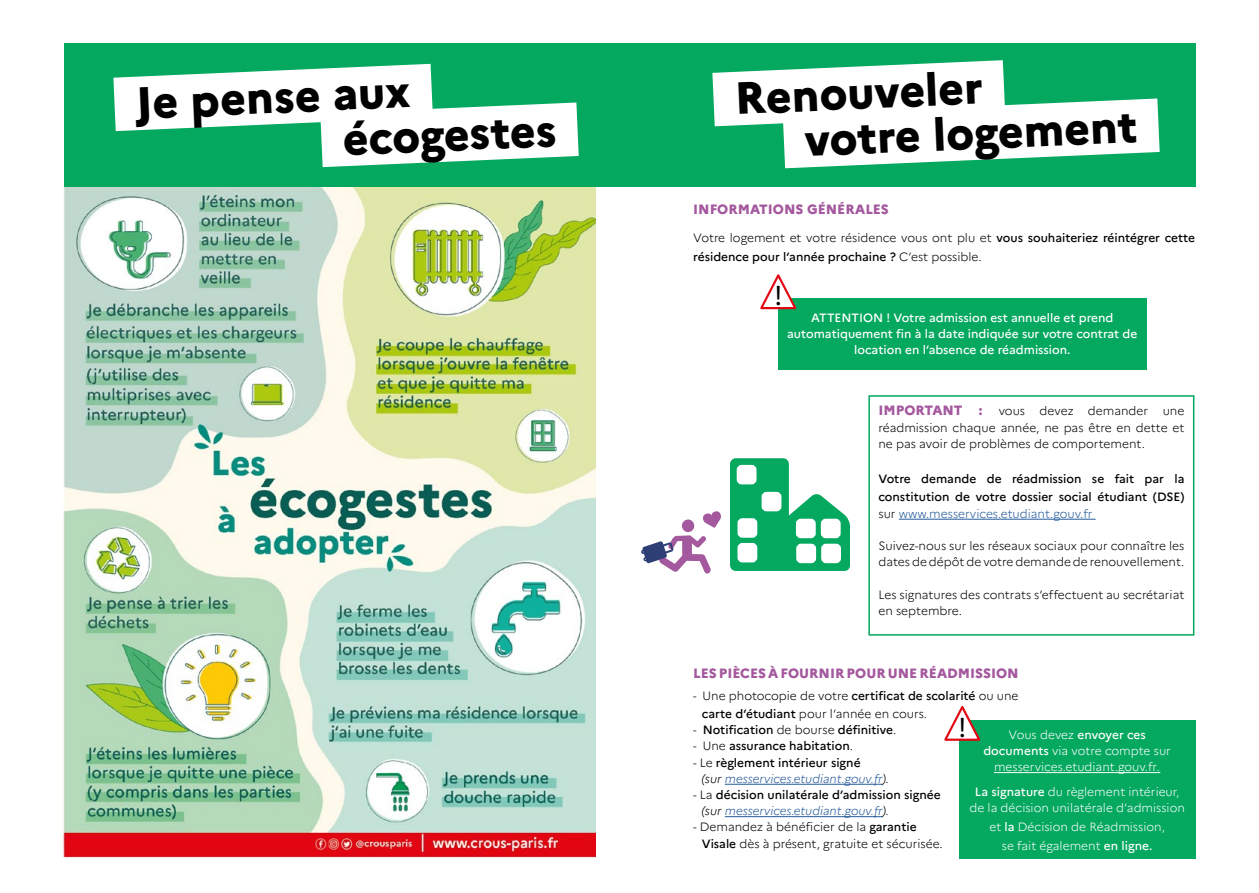
<style>
.page{position:relative;width:1259px;height:893px;background:#fff}
.page>*{position:absolute;margin:0;border:0;box-sizing:border-box;transform-origin:0 0}
.t1{font:800 45px/45.8px "Marianne";color:#000}
.t2{font:28.35px "Myriad Pro";color:#000}
.t3{font:800 13.5px "Marianne";color:#a4589e}
.t4{font:500 12px/18.8px "Marianne";color:#000}
.t5{font:300 12px/16.2px "Marianne";color:#000}
.t6{font:300 12px/16.2px "Marianne";color:#fff;text-align:center}
.t7{font:300 12px/18px "Marianne";color:#000;scale:.94 1}
.t8{font:500 12px/16.2px "Marianne";color:#fff;text-align:center}
.t9{font:italic 300 12px/16.2px "Marianne";color:#265b9b}
.t10{font:300 12px "Marianne";color:#265b9b}
.s1{font-weight:300}
.s2{font-weight:800;font-size:13.5px;color:#a4589e}
.s3{color:#000}
.s4{font-weight:500}
.s5{font-style:normal;color:#000}
.s6{font-weight:500;font-style:normal;color:#000}
.s7{font-weight:300;font-style:italic}
.s8{font-weight:300;font-style:italic;color:#265b9b}
.s9{font-style:italic}
</style>
<div class="page">
<img style="left:63px;top:186px;width:532px;height:672px">
<div style="left:64px;top:43px;width:1131px;height:143px;background:#04a85f"></div>
<div style="left:959px;top:721px;width:236px;height:138px;background:#04a85f"></div>
<hr style="left:994px;top:772px;width:166px;height:1px;background:#fff">
<svg style="left:641px;top:458px;width:209px;height:116px"></svg>
<svg style="left:712px;top:60px;width:447px;height:108px"></svg>
<div style="left:778px;top:298px;width:368px;height:71px;background:#04a85f"></div>
<svg style="left:760px;top:274px;width:37px;height:36px"></svg>
<hr style="left:725px;top:784px;width:157px;height:1px;background:#265b9b">
<hr style="left:725px;top:816px;width:157px;height:1px;background:#265b9b">
<hr style="left:899px;top:519px;width:196px;height:1px;background:#265b9b">
<div style="left:868px;top:395px;width:326px;height:241px;border:2px solid #04a85f"></div>
<svg style="left:944px;top:706px;width:39px;height:35px"></svg>
<svg style="left:113px;top:64px;width:466px;height:103px"></svg>
<h1 class="t1" style="left:339px;top:71px;width:215px;line-height:46.7px;text-indent:-205px;rotate:-3deg">Je pense aux écogestes</h1>
<h1 class="t1" style="left:801px;top:74px;width:334px;text-indent:-68px;rotate:-3deg">Renouveler<br>votre logement</h1>
<p class="t3" style="left:693px;top:202px;width:197px">INFORMATIONS GÉNÉRALES</p>
<p class="t4" style="left:693px;top:229px;width:503px"><span class="s1">Votre logement et votre résidence vous ont plu et</span> vous souhaiteriez réintégrer cette résidence pour l’année prochaine ? <span class="s1">C’est possible.</span></p>
<h2 class="t2" style="left:775px;top:285px;width:8px">!</h2>
<p class="t8" style="left:787px;top:310px;width:352px">ATTENTION ! Votre admission est annuelle et prend automatiquement fin à la date indiquée sur votre contrat de location en l’absence de réadmission.</p>
<p class="t5" style="left:878px;top:403px;width:307px;text-align:justify"><span class="s2">IMPORTANT :</span> vous devez demander une réadmission chaque année, ne pas être en dette et ne pas avoir de problèmes de comportement.</p>
<p class="t4" style="left:878px;top:469px;width:307px">Votre demande de réadmission se fait par la constitution de votre dossier social étudiant (DSE)</p>
<p class="t10" style="left:878px;top:507px;width:215px"><span class="s3">sur</span> www.messervices.etudiant.gouv.fr</p>
<p class="t5" style="left:878px;top:538px;width:307px">Suivez-nous sur les réseaux sociaux pour connaître les dates de dépôt de votre demande de renouvellement.</p>
<p class="t5" style="left:878px;top:587px;width:307px">Les signatures des contrats s’effectuent au secrétariat en septembre.</p>
<p class="t3" style="left:693px;top:665px;width:327px">LES PIÈCES À FOURNIR POUR UNE RÉADMISSION</p>
<p class="t7" style="left:702px;top:687px;width:338px;text-indent:-9px">- Une photocopie de votre <span class="s4">certificat de scolarité</span> ou une <span class="s4">carte d’étudiant</span> pour l’année en cours.</p>
<p class="t4" style="left:693px;top:721px;width:205px"><span class="s1">-</span> Notification <span class="s1">de bourse</span> définitive<span class="s1">.</span></p>
<p class="t4" style="left:693px;top:737px;width:161px"><span class="s1">- Une</span> assurance habitation<span class="s1">.</span></p>
<p class="t9" style="left:702px;top:755px;width:189px;text-indent:-9px"><span class="s5">- Le</span> <span class="s6">règlement intérieur signé<br></span><span class="s3">(sur</span> messervices.etudiant.gouv.fr<span class="s3">).</span></p>
<p class="t4" style="left:702px;top:787px;width:240px;line-height:16.2px;text-indent:-9px"><span class="s1">- La</span> décision unilatérale d’admission signée <span class="s7">(sur</span> <span class="s8">messervices.etudiant.gouv.fr</span><span class="s7">).</span></p>
<p class="t7" style="left:702px;top:819px;width:258px;line-height:16.2px;text-indent:-9px">- Demandez à bénéficier de la <span class="s4">garantie<br>Visale</span> dès à présent, gratuite et sécurisée.</p>
<h2 class="t2" style="left:959px;top:716px;width:8px">!</h2>
<p class="t6" style="left:983px;top:727px;width:189px">Vous devez <span class="s4">envoyer ces documents</span> via votre compte sur messervices.etudiant.gouv.fr<span class="s9">.</span></p>
<p class="t6" style="left:969px;top:784px;width:217px"><span class="s4">La signature</span> du règlement intérieur, de la décision unilatérale d’admission</p>
<p class="t6" style="left:989px;top:818px;width:177px;line-height:18.8px">et <span class="s4">la</span> Décision de Réadmission, se fait également <span class="s4">en ligne.</span></p>
</div>
